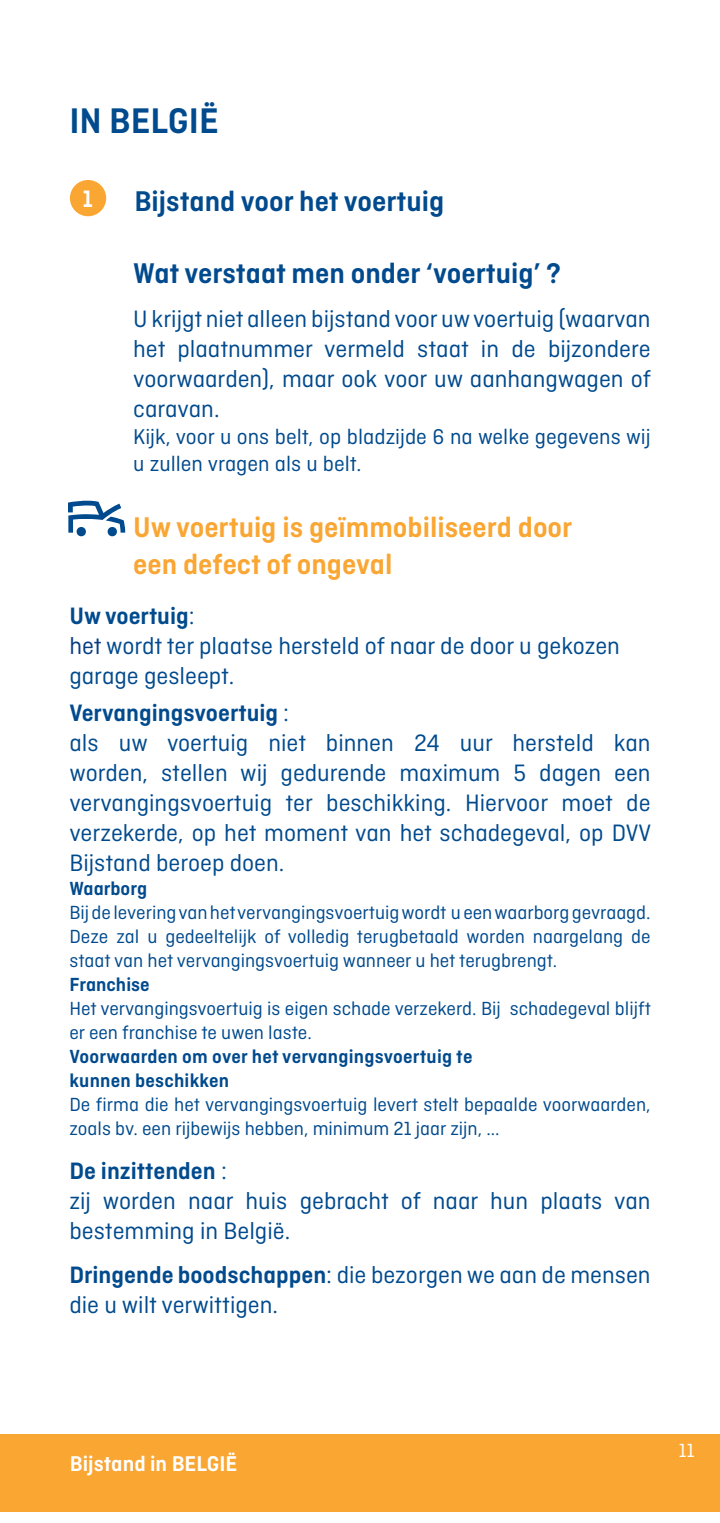
<style>
.page{position:relative;width:720px;height:1523px;background:#fff}
.page>*{position:absolute;margin:0;border:0;box-sizing:border-box;transform-origin:0 0}
.t1{font:600 37.5px "Ciutadella";color:#004a8d}
.t2{font:600 30px "Ciutadella";color:#004a8d}
.t3{font:600 30px/36px "Ciutadella";color:#faa633}
.t4{font:25px/30px "Ciutadella";color:#004a8d}
.t5{font:600 25px "Ciutadella";color:#fff;scale:.93 1}
.t6{font:22.5px/27px "Ciutadella";color:#004a8d}
.t7{font:600 22.5px "Ciutadella";color:#fff}
.t8{font:20px/24px "Ciutadella";color:#004a8d}
.t9{font:600 20px/24px "Ciutadella";letter-spacing:.01em;color:#004a8d}
.t10{font:20px "Ciutadella";color:#fff}
.s1{font-weight:600}
.s2{color:#053c84}
</style>
<div class="page">
<div style="left:0;top:1434px;width:720px;height:78px;background:#faa633"></div>
<div style="left:70px;top:180px;width:36px;height:36px;background:#faa633;border-radius:50%"></div>
<svg style="left:68px;top:500px;width:57px;height:37px"></svg>
<h1 class="t1" style="left:69px;top:99px;width:151px">IN BELGIË</h1>
<p class="t5" style="left:83px;top:185px;width:12px">1</p>
<p class="t2" style="left:134px;top:184px;width:311px">Bijstand voor het voertuig</p>
<p class="t2" style="left:133px;top:256px;width:429px">Wat verstaat men onder ‘voertuig’ ?</p>
<p class="t4" style="left:133px;top:304px;width:519px;text-align:justify">U krijgt niet alleen bijstand voor uw voertuig (waarvan het plaatnummer vermeld staat in de bijzondere voorwaarden), maar ook voor uw aanhangwagen of caravan.</p>
<p class="t6" style="left:133px;top:423px;width:519px">Kijk, voor u ons belt, op bladzijde 6 na welke gegevens wij u zullen vragen als u belt.</p>
<p class="t3" style="left:133px;top:509px;width:441px">Uw voertuig is geïmmobiliseerd door een defect of ongeval</p>
<p class="t4" style="left:69px;top:600px;width:552px"><span class="s1">Uw voertuig</span>:<br><span class="s2">het</span> wordt ter plaatse hersteld of naar de door u gekozen garage gesleept.</p>
<p class="t4" style="left:69px;top:697px;width:583px"><span class="s1">Vervangingsvoertuig</span> :<br>als uw voertuig niet binnen 24 uur hersteld kan worden, stellen wij gedurende maximum 5 dagen een vervangingsvoertuig ter beschikking. Hiervoor moet de verzekerde, op het moment van het schadegeval, op DVV Bijstand beroep doen.</p>
<p class="t9" style="left:69px;top:876px;width:79px">Waarborg</p>
<p class="t8" style="left:69px;top:900px;width:583px;text-align:justify">Bij de levering van het vervangingsvoertuig wordt u een waarborg gevraagd.<br>Deze zal u gedeeltelijk of volledig terugbetaald worden naargelang de staat van het vervangingsvoertuig wanneer u het terugbrengt.</p>
<p class="t9" style="left:69px;top:972px;width:82px">Franchise</p>
<p class="t8" style="left:69px;top:996px;width:583px">Het vervangingsvoertuig is eigen schade verzekerd. Bij schadegeval blijft er een franchise te uwen laste.</p>
<p class="t9" style="left:69px;top:1044px;width:405px">Voorwaarden om over het vervangingsvoertuig te kunnen beschikken</p>
<p class="t8" style="left:69px;top:1092px;width:583px">De firma die het vervangingsvoertuig levert stelt bepaalde voorwaarden, zoals bv. een rijbewijs hebben, minimum 21 jaar zijn, ...</p>
<p class="t4" style="left:69px;top:1155px;width:583px"><span class="s1">De inzittenden</span> :<br>zij worden naar huis gebracht of naar hun plaats van bestemming in België.</p>
<p class="t4" style="left:69px;top:1260px;width:583px"><span class="s1">Dringende boodschappen</span>: die bezorgen we aan de mensen die u wilt verwittigen.</p>
<p class="t7" style="left:70px;top:1450px;width:169px">Bijstand in BELGIË</p>
<p class="t10" style="left:679px;top:1439px;width:17px">11</p>
</div>
